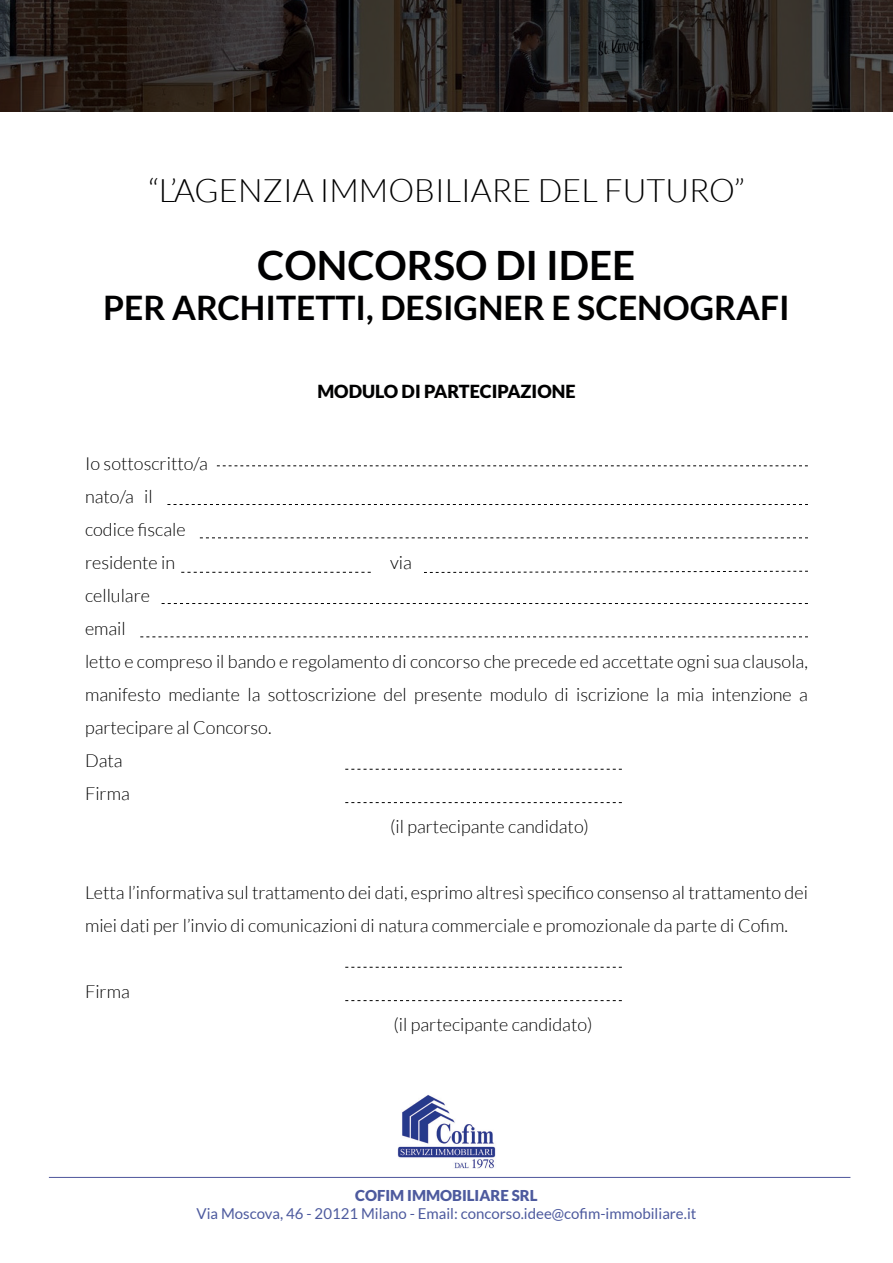
<style>
.page{position:relative;width:893px;height:1263px;background:#fff}
.page>*{position:absolute;margin:0;border:0;box-sizing:border-box;transform-origin:0 0}
.t1{font:700 40.5px "Lato";color:#000001}
.t2{font:700 33.75px "Lato";color:#000001}
.t3{font:300 32.4px "Lato";color:#000001}
.t4{font:300 18px/33px "Lato";color:#000001}
.t5{font:900 18px "Lato";color:#000001}
.t6{font:15px "Lato";color:#4d5a9e}
.t7{font:900 15px "Lato";color:#4d5a9e}
</style>
<div class="page">
<svg style="left:0;top:0;width:893px;height:112px;background:#28221f"></svg>
<img style="left:397px;top:1095px;width:99px;height:74px">
<hr style="left:49px;top:1177px;width:801px;height:1px;background:#4d569b">
<svg style="left:217px;top:466px;width:591px;height:1px"></svg>
<svg style="left:167px;top:504px;width:641px;height:1px"></svg>
<svg style="left:345px;top:769px;width:277px;height:1px"></svg>
<svg style="left:345px;top:967px;width:277px;height:1px"></svg>
<svg style="left:345px;top:802px;width:277px;height:1px"></svg>
<svg style="left:345px;top:1000px;width:277px;height:1px"></svg>
<svg style="left:200px;top:538px;width:608px;height:1px"></svg>
<svg style="left:140px;top:637px;width:668px;height:1px"></svg>
<svg style="left:162px;top:603px;width:646px;height:1px"></svg>
<svg style="left:424px;top:571px;width:384px;height:2px"></svg>
<svg style="left:181px;top:572px;width:190px;height:1px"></svg>
<h3 class="t3" style="left:148px;top:173px;width:598px">“L’AGENZIA IMMOBILIARE DEL FUTURO”</h3>
<h1 class="t1" style="left:257px;top:242px;width:380px">CONCORSO DI IDEE</h1>
<h2 class="t2" style="left:103px;top:288px;width:688px">PER ARCHITETTI, DESIGNER E SCENOGRAFI</h2>
<p class="t4" style="left:85px;top:447px;width:124px">Io sottoscritto/a nato/a il<br>codice fiscale residente in</p>
<p class="t5" style="left:317px;top:381px;width:260px">MODULO DI PARTECIPAZIONE</p>
<p class="t4" style="left:390px;top:546px;width:23px">via</p>
<p class="t4" style="left:85px;top:579px;width:67px">cellulare</p>
<p class="t4" style="left:85px;top:612px;width:42px">email</p>
<p class="t4" style="left:85px;top:645px;width:724px">letto e compreso il bando e regolamento di concorso che precede ed accettate ogni sua clausola,</p>
<p class="t4" style="left:85px;top:678px;width:724px">manifesto mediante la sottoscrizione del presente modulo di iscrizione la mia intenzione a</p>
<p class="t4" style="left:85px;top:711px;width:188px">partecipare al Concorso.</p>
<p class="t4" style="left:85px;top:744px;width:39px">Data</p>
<p class="t4" style="left:85px;top:777px;width:46px">Firma</p>
<p class="t4" style="left:390px;top:810px;width:200px">(il partecipante candidato)</p>
<p class="t4" style="left:85px;top:876px;width:724px">Letta l’informativa sul trattamento dei dati, esprimo altresì specifico consenso al trattamento dei miei dati per l’invio di comunicazioni di natura commerciale e promozionale da parte di Cofim.</p>
<p class="t4" style="left:85px;top:975px;width:46px">Firma</p>
<p class="t4" style="left:393px;top:1008px;width:200px">(il partecipante candidato)</p>
<p class="t7" style="left:355px;top:1187px;width:184px">COFIM IMMOBILIARE SRL</p>
<p class="t6" style="left:197px;top:1206px;width:501px">Via Moscova, 46 - 20121 Milano - Email: concorso.idee@cofim-immobiliare.it</p>
</div>
